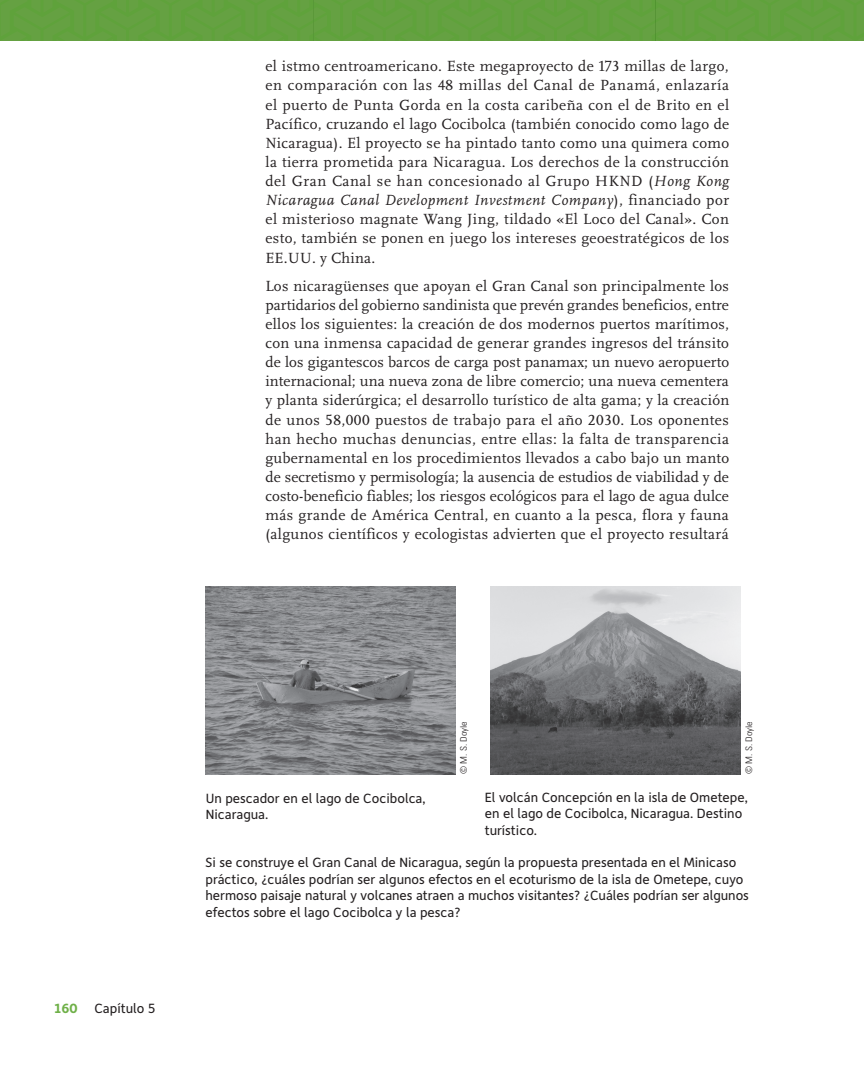
<style>
.page{position:relative;width:864px;height:1080px;background:#fff}
.page>*{position:absolute;margin:0;border:0;box-sizing:border-box;transform-origin:0 0}
.t1{font:15.3px/19.2px "Scala Pro";letter-spacing:.025em;color:#231f20;text-align:justify}
.t2{font:13.5px/16.5px "Depot";color:#231f20}
.t3{font:700 13.5px "Depot";color:#6fb048}
.t4{font:300 condensed 9px "Univers LT Std";color:#231f20;scale:1.12 1}
.s1{font-style:italic}
</style>
<div class="page">
<img style="left:491px;top:586px;width:250px;height:188px">
<img style="left:206px;top:586px;width:250px;height:188px">
<div style="left:0;top:0;width:864px;height:40px;background:#65a142"></div>
<p class="t1" style="left:266px;top:57px;width:465px">el istmo centroamericano. Este megaproyecto de 173 millas de largo, en comparación con las 48 millas del Canal de Panamá, enlazaría el puerto de Punta Gorda en la costa caribeña con el de Brito en el Pacífico, cruzando el lago Cocibolca (también conocido como lago de Nicaragua). El proyecto se ha pintado tanto como una quimera como la tierra prometida para Nicaragua. Los derechos de la construcción del Gran Canal se han concesionado al Grupo HKND (<span class="s1">Hong Kong Nicaragua Canal Development Investment Company</span>), financiado por el misterioso magnate Wang Jing, tildado «El Loco del Canal». Con esto, también se ponen en juego los intereses geoestratégicos de los EE.UU. y China.</p>
<p class="t1" style="left:266px;top:276px;width:465px">Los nicaragüenses que apoyan el Gran Canal son principalmente los partidarios del gobierno sandinista que prevén grandes beneficios, entre ellos los siguientes: la creación de dos modernos puertos marítimos, con una inmensa capacidad de generar grandes ingresos del tránsito de los gigantescos barcos de carga post panamax; un nuevo aeropuerto internacional; una nueva zona de libre comercio; una nueva cementera y planta siderúrgica; el desarrollo turístico de alta gama; y la creación de unos 58,000 puestos de trabajo para el año 2030. Los oponentes han hecho muchas denuncias, entre ellas: la falta de transparencia gubernamental en los procedimientos llevados a cabo bajo un manto de secretismo y permisología; la ausencia de estudios de viabilidad y de costo-beneficio fiables; los riesgos ecológicos para el lago de agua dulce más grande de América Central, en cuanto a la pesca, flora y fauna (algunos científicos y ecologistas advierten que el proyecto resultará</p>
<p class="t3" style="left:54px;top:999px;width:25px">160</p>
<p class="t2" style="left:94px;top:999px;width:63px">Capítulo 5</p>
<p class="t4" style="left:458px;top:774px;width:49px;rotate:-90deg">© M. S. Doyle</p>
<p class="t4" style="left:743px;top:774px;width:49px;rotate:-90deg">© M. S. Doyle</p>
<p class="t2" style="left:206px;top:789px;width:221px">Un pescador en el lago de Cocibolca,<br>Nicaragua.</p>
<p class="t2" style="left:485px;top:789px;width:265px">El volcán Concepción en la isla de Ometepe, en el lago de Cocibolca, Nicaragua. Destino turístico.</p>
<p class="t2" style="left:205px;top:854px;width:545px">Si se construye el Gran Canal de Nicaragua, según la propuesta presentada en el Minicaso práctico, ¿cuáles podrían ser algunos efectos en el ecoturismo de la isla de Ometepe, cuyo hermoso paisaje natural y volcanes atraen a muchos visitantes? ¿Cuáles podrían ser algunos efectos sobre el lago Cocibolca y la pesca?</p>
</div>
